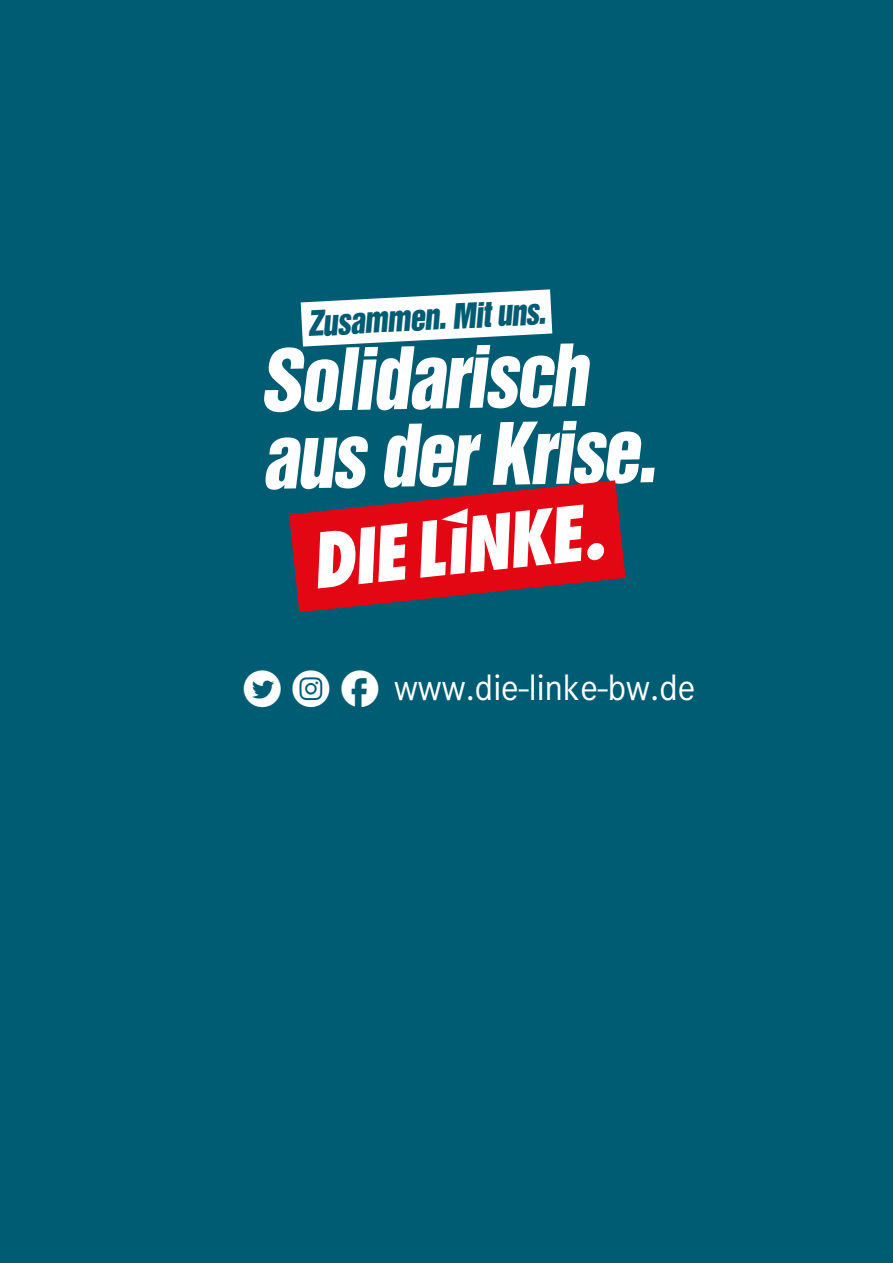
<style>
.page{position:relative;width:893px;height:1263px;background:#005c72}
.page>*{position:absolute;margin:0;border:0;box-sizing:border-box;transform-origin:0 0}
.t1{font:78.3px/77.4px "Helvetica Inserat LT Std";color:#fff;scale:.96 1}
.t2{font:38.1px "Corporate S";color:#fff;scale:.95 1}
.t3{font:31.95px "Helvetica Inserat LT Std";color:#005c72;scale:.96 1}
.s1{font-family:"typeecon"}
</style>
<div class="page">
<svg style="left:289px;top:480px;width:336px;height:132px"></svg>
<svg style="left:301px;top:289px;width:251px;height:58px"></svg>
<p class="t3" style="left:307px;top:305px;width:249px;rotate:-3deg">Zusammen. Mit uns.</p>
<p class="t1" style="left:259px;top:344px;width:413px;rotate:-1deg">Solidarisch aus der Krise.</p>
<p class="t2" style="left:242px;top:666px;width:479px"><span class="s1">T I F</span> www.die-linke-bw.de</p>
</div>
